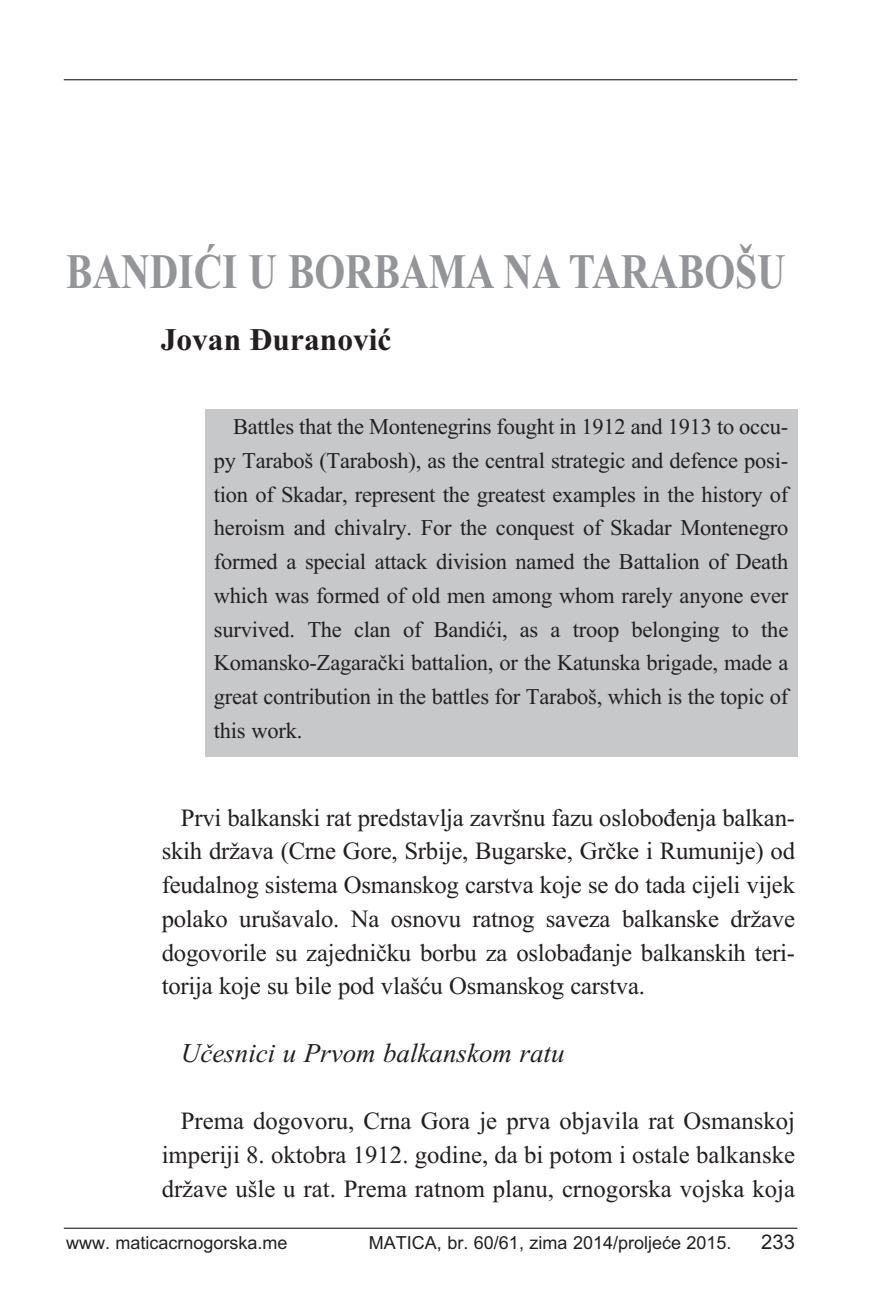
<style>
.page{position:relative;width:893px;height:1308px;background:#fff}
.page>*{position:absolute;margin:0;border:0;box-sizing:border-box;transform-origin:0 0}
.t1{font:700 49.5px "Times New Roman";color:#939598;scale:.8 1}
.t2{font:700 31.5px "Times New Roman";color:#231f20}
.t3{font:italic 27px "Times New Roman";color:#231f20}
.t4{font:24.75px/33.8px "Times New Roman";letter-spacing:-.005em;color:#231f20;text-align:justify}
.t5{font:22.5px/33.8px "Times New Roman";letter-spacing:-.01em;color:#231f20;text-align:justify}
.t6{font:20.25px "Arial";color:#231f20}
.t7{font:18px "Arial";color:#231f20}
</style>
<div class="page">
<hr style="left:64px;top:1227px;width:733px;height:1px;background:#231f20">
<hr style="left:64px;top:79px;width:733px;height:1px;background:#231f20">
<div style="left:205px;top:409px;width:592px;height:347px;background:#c7c8ca"></div>
<h1 class="t1" style="left:66px;top:241px;width:901px">BANDIĆI U BORBAMA NA TARABOŠU</h1>
<h2 class="t2" style="left:161px;top:320px;width:232px">Jovan Đuranović</h2>
<p class="t5" style="left:214px;top:409px;width:576px;text-indent:19px">Battles that the Montenegrins fought in 1912 and 1913 to occu&shy;py Taraboš (Tarabosh), as the central strategic and defence posi&shy;tion of Skadar, represent the greatest examples in the history of heroism and chivalry. For the conquest of Skadar Montenegro formed a special attack division named the Battalion of Death which was formed of old men among whom rarely anyone ever survived. The clan of Bandići, as a troop belonging to the Komansko-Zagarački battalion, or the Katunska brigade, made a great contribution in the battles for Taraboš, which is the topic of this work.</p>
<p class="t4" style="left:162px;top:800px;width:635px;text-indent:19px">Prvi balkanski rat predstavlja završnu fazu oslobođenja balkan&shy;skih država (Crne Gore, Srbije, Bugarske, Grčke i Rumunije) od feudalnog sistema Osmanskog carstva koje se do tada cijeli vijek polako urušavalo. Na osnovu ratnog saveza balkanske države dogovorile su zajedničku borbu za oslobađanje balkanskih teri&shy;torija koje su bile pod vlašću Osmanskog carstva.</p>
<p class="t3" style="left:181px;top:1036px;width:385px">Učesnici u Prvom balkanskom ratu</p>
<p class="t4" style="left:162px;top:1104px;width:635px;text-indent:19px">Prema dogovoru, Crna Gora je prva objavila rat Osmanskoj imperiji 8. oktobra 1912. godine, da bi potom i ostale balkanske države ušle u rat. Prema ratnom planu, crnogorska vojska koja</p>
<p class="t7" style="left:66px;top:1232px;width:223px">www. maticacrnogorska.me</p>
<p class="t7" style="left:369px;top:1232px;width:364px">MATICA, br. 60/61, zima 2014/proljeće 2015.</p>
<p class="t6" style="left:761px;top:1230px;width:35px">233</p>
</div>
